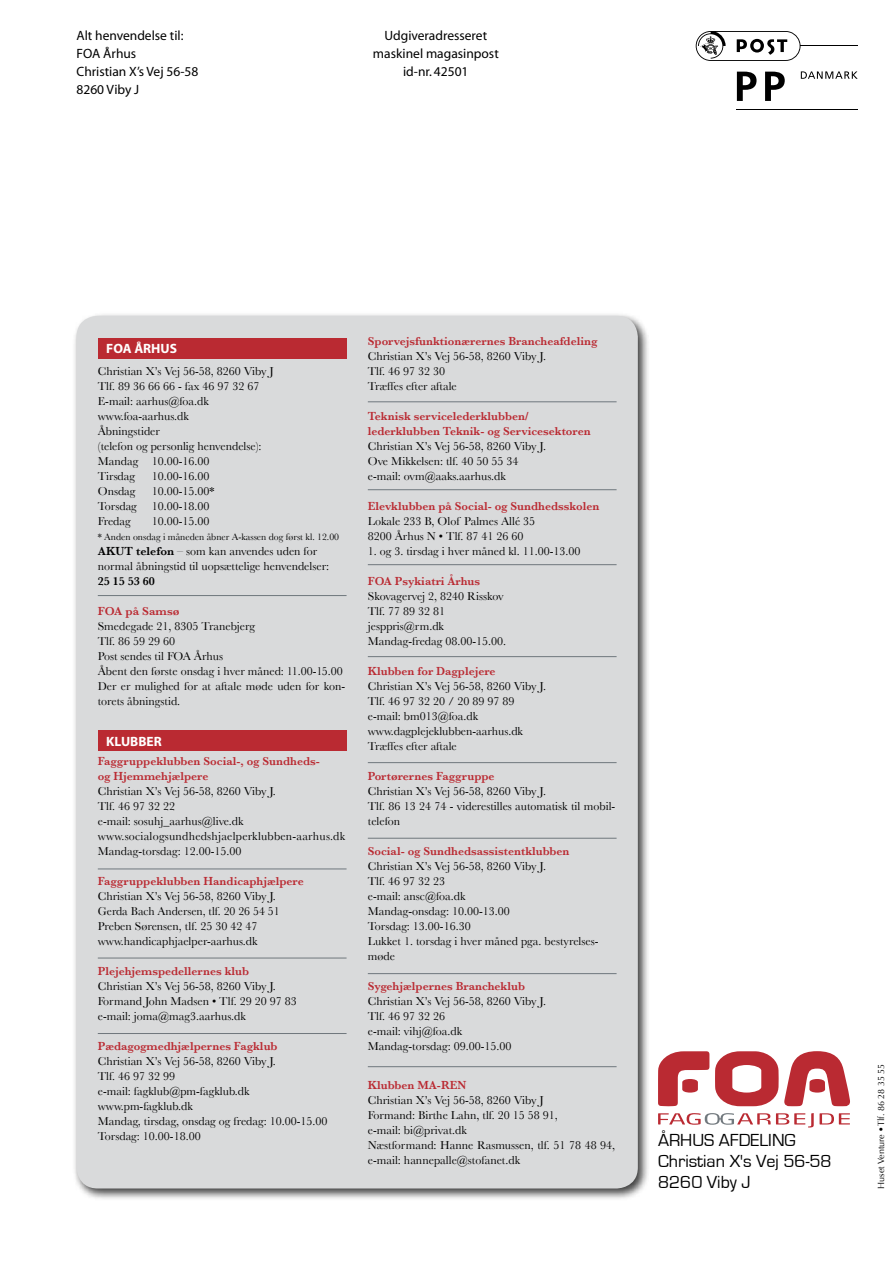
<style>
.page{position:relative;width:893px;height:1263px;background:#fff}
.page>*{position:absolute;margin:0;border:0;box-sizing:border-box;transform-origin:0 0}
.t1{font:18px/21px "Eurostile";color:#000}
.t2{font:13.5px/18px "Myriad";color:#000;text-align:center}
.t3{font:700 13.5px "Myriad";color:#fff}
.t4{font:12px/15px "Baskerville";color:#000}
.t5{font:600 12px/15px "Baskerville";color:#ba2a32}
.t6{font:600 12px "Baskerville";color:#000}
.t7{font:9.75px "Baskerville";color:#000}
.t8{font:9px "Optima";color:#000}
.s1{font-weight:600}
</style>
<div class="page">
<svg style="left:801px;top:71px;width:57px;height:8px"></svg>
<hr style="left:800px;top:45px;width:58px;height:1px;background:#000">
<hr style="left:737px;top:109px;width:121px;height:1px;background:#000">
<svg style="left:737px;top:72px;width:19px;height:29px"></svg>
<svg style="left:765px;top:72px;width:20px;height:29px"></svg>
<svg style="left:696px;top:31px;width:104px;height:30px"></svg>
<svg style="left:658px;top:1051px;width:51px;height:55px"></svg>
<svg style="left:715px;top:1051px;width:135px;height:55px"></svg>
<svg style="left:820px;top:1113px;width:30px;height:11px"></svg>
<svg style="left:658px;top:1113px;width:156px;height:14px"></svg>
<div style="left:73px;top:312px;width:577px;height:889px;background:#000;opacity:.75"></div>
<div style="left:77px;top:316px;width:561px;height:872px;background:#d9dadb;border-radius:21px"></div>
<hr style="left:98px;top:595px;width:249px;height:1px;background:#6f777d">
<div style="left:98px;top:730px;width:249px;height:21px;background:#ba2a32"></div>
<hr style="left:98px;top:868px;width:249px;height:1px;background:#6f777d">
<hr style="left:98px;top:1033px;width:249px;height:1px;background:#6f777d">
<hr style="left:368px;top:401px;width:249px;height:1px;background:#6f777d">
<hr style="left:368px;top:489px;width:249px;height:1px;background:#6f777d">
<hr style="left:368px;top:564px;width:249px;height:1px;background:#6f777d">
<hr style="left:368px;top:656px;width:249px;height:1px;background:#6f777d">
<hr style="left:368px;top:762px;width:249px;height:1px;background:#6f777d">
<hr style="left:368px;top:838px;width:249px;height:1px;background:#6f777d">
<hr style="left:368px;top:973px;width:249px;height:1px;background:#6f777d">
<hr style="left:98px;top:958px;width:249px;height:1px;background:#6f777d">
<div style="left:98px;top:338px;width:249px;height:20px;background:#ba2a32"></div>
<hr style="left:368px;top:1066px;width:249px;height:1px;background:#6f777d">
<p class="t2" style="left:77px;top:27px;width:123px;text-align:left">Alt henvendelse til:<br>FOA Århus<br>Christian X’s Vej 56-58<br>8260 Viby J</p>
<p class="t2" style="left:373px;top:27px;width:127px">Udgiveradresseret maskinel magasinpost id-nr. 42501</p>
<p class="t3" style="left:106px;top:342px;width:72px">FOA ÅRHUS</p>
<p class="t4" style="left:98px;top:364px;width:177px">Christian X’s Vej 56-58, 8260 Viby J<br>Tlf. 89 36 66 66 - fax 46 97 32 67<br>E-mail: aarhus@foa.dk www.foa-aarhus.dk<br>Åbningstider<br>(telefon og personlig henvendelse):<br>Mandag 10.00-16.00<br>Tirsdag</p>
<p class="t4" style="left:152px;top:469px;width:59px">10.00-16.00</p>
<p class="t4" style="left:98px;top:484px;width:39px">Onsdag</p>
<p class="t4" style="left:98px;top:484px;width:118px;text-indent:54px">10.00-15.00*<br>Torsdag 10.00-18.00<br>Fredag</p>
<p class="t4" style="left:152px;top:514px;width:59px">10.00-15.00</p>
<p class="t7" style="left:98px;top:531px;width:243px">* Anden onsdag i måneden åbner A-kassen dog først kl. 12.00</p>
<p class="t4" style="left:98px;top:544px;width:233px"><span class="s1">AKUT telefon</span> – som kan anvendes uden for normal åbningstid til uopsættelige henvendelser:</p>
<p class="t6" style="left:98px;top:574px;width:58px">25 15 53 60</p>
<p class="t5" style="left:98px;top:604px;width:83px">FOA på Samsø</p>
<p class="t4" style="left:98px;top:619px;width:248px">Smedegade 21, 8305 Tranebjerg<br>Tlf. 86 59 29 60<br>Post sendes til FOA Århus<br>Åbent den første onsdag i hver måned: 11.00-15.00<br>Der er mulighed for at aftale møde uden for kon&shy;torets åbningstid.</p>
<p class="t3" style="left:106px;top:734px;width:57px">KLUBBER</p>
<p class="t5" style="left:98px;top:754px;width:224px">Faggruppeklubben Social-, og Sundheds&shy;og Hjemmehjælpere</p>
<p class="t4" style="left:98px;top:784px;width:249px">Christian X’s Vej 56-58, 8260 Viby J.<br>Tlf. 46 97 32 22<br>e-mail: sosuhj_aarhus@live.dk www.socialogsundhedshjaelperklubben-aarhus.dk Mandag-torsdag: 12.00-15.00</p>
<p class="t5" style="left:98px;top:874px;width:207px">Faggruppeklubben Handicaphjælpere</p>
<p class="t4" style="left:98px;top:889px;width:183px">Christian X’s Vej 56-58, 8260 Viby J.<br>Gerda Bach Andersen, tlf. 20 26 54 51<br>Preben Sørensen, tlf. 25 30 42 47 www.handicaphjaelper-aarhus.dk</p>
<p class="t5" style="left:98px;top:964px;width:153px">Plejehjemspedellernes klub</p>
<p class="t4" style="left:98px;top:979px;width:200px">Christian X’s Vej 56-58, 8260 Viby J.<br>Formand John Madsen • Tlf. 29 20 97 83 e-mail: joma@mag3.aarhus.dk</p>
<p class="t5" style="left:98px;top:1039px;width:181px">Pædagogmedhjælpernes Fagklub</p>
<p class="t4" style="left:98px;top:1054px;width:231px">Christian X’s Vej 56-58, 8260 Viby J.<br>Tlf. 46 97 32 99<br>e-mail: fagklub@pm-fagklub.dk www.pm-fagklub.dk<br>Mandag, tirsdag, onsdag og fredag: 10.00-15.00<br>Torsdag: 10.00-18.00</p>
<p class="t5" style="left:368px;top:334px;width:231px">Sporvejsfunktionærernes Brancheafdeling</p>
<p class="t4" style="left:368px;top:349px;width:180px">Christian X’s Vej 56-58, 8260 Viby J.<br>Tlf. 46 97 32 30<br>Træffes efter aftale</p>
<p class="t5" style="left:368px;top:409px;width:224px">Teknisk servicelederklubben/ lederklubben Teknik- og Servicesektoren</p>
<p class="t4" style="left:368px;top:439px;width:180px">Christian X’s Vej 56-58, 8260 Viby J.<br>Ove Mikkelsen: tlf. 40 50 55 34 e-mail: ovm@aaks.aarhus.dk</p>
<p class="t5" style="left:368px;top:499px;width:233px">Elevklubben på Social- og Sundhedsskolen</p>
<p class="t4" style="left:368px;top:514px;width:169px">Lokale 233 B, Olof Palmes Allé 35<br>8200 Århus N • Tlf. 87 41 26 60</p>
<p class="t4" style="left:368px;top:544px;width:214px">1. og 3. tirsdag i hver måned kl. 11.00-13.00</p>
<p class="t5" style="left:368px;top:574px;width:114px">FOA Psykiatri Århus</p>
<p class="t4" style="left:368px;top:589px;width:140px">Skovagervej 2, 8240 Risskov<br>Tlf. 77 89 32 81 jesppris@rm.dk<br>Mandag-fredag 08.00-15.00.</p>
<p class="t5" style="left:368px;top:664px;width:129px">Klubben for Dagplejere</p>
<p class="t4" style="left:368px;top:679px;width:180px">Christian X’s Vej 56-58, 8260 Viby J.<br>Tlf. 46 97 32 20 / 20 89 97 89 e-mail: bm013@foa.dk www.dagplejeklubben-aarhus.dk<br>Træffes efter aftale</p>
<p class="t5" style="left:368px;top:769px;width:128px">Portørernes Faggruppe</p>
<p class="t4" style="left:368px;top:784px;width:249px">Christian X’s Vej 56-58, 8260 Viby J.<br>Tlf. 86 13 24 74 - viderestilles automatisk til mobil&shy;telefon</p>
<p class="t5" style="left:368px;top:844px;width:203px">Social- og Sundhedsassistentklubben</p>
<p class="t4" style="left:368px;top:859px;width:232px">Christian X’s Vej 56-58, 8260 Viby J.<br>Tlf. 46 97 32 23<br>e-mail: ansc@foa.dk<br>Mandag-onsdag: 10.00-13.00<br>Torsdag: 13.00-16.30<br>Lukket 1. torsdag i hver måned pga. bestyrelses&shy;møde</p>
<p class="t5" style="left:368px;top:979px;width:159px">Sygehjælpernes Brancheklub</p>
<p class="t4" style="left:368px;top:994px;width:180px">Christian X’s Vej 56-58, 8260 Viby J.<br>Tlf. 46 97 32 26<br>e-mail: vihj@foa.dk<br>Mandag-torsdag: 09.00-15.00</p>
<p class="t5" style="left:368px;top:1077px;width:100px">Klubben MA-REN</p>
<p class="t4" style="left:368px;top:1092px;width:249px">Christian X’s Vej 56-58, 8260 Viby J<br>Formand: Birthe Lahn, tlf. 20 15 58 91,<br>e-mail: bi@privat.dk<br>Næstformand: Hanne Rasmussen, tlf. 51 78 48 94, e-mail: hannepalle@stofanet.dk</p>
<h1 class="t1" style="left:658px;top:1130px;width:175px">ÅRHUS AFDELING<br>Christian X's Vej 56-58<br>8260 Viby J</h1>
<p class="t8" style="left:876px;top:1188px;width:126px;rotate:-90deg">Huset Venture •Tlf. 86 28 35 55</p>
</div>
